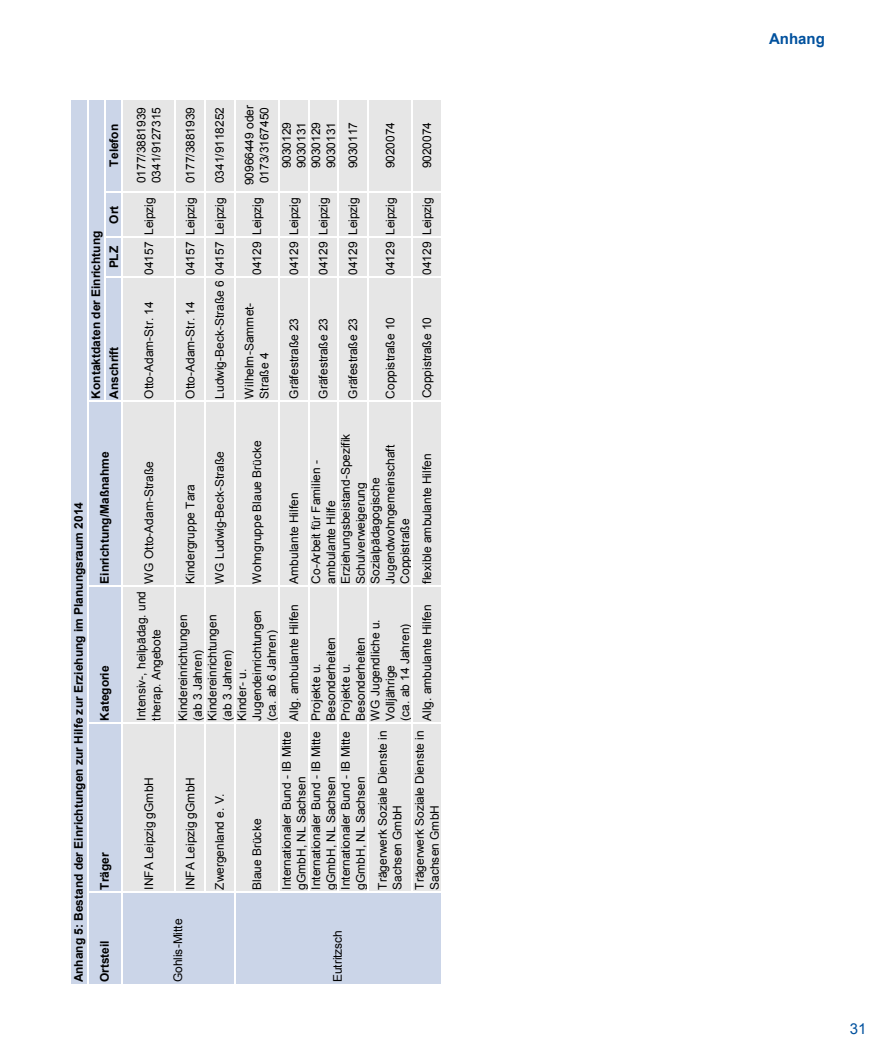
<style>
.page{position:relative;width:893px;height:1063px;background:#fff}
.page>*{position:absolute;margin:0;border:0;box-sizing:border-box;transform-origin:0 0}
.t1{font:700 15px "Arial";color:#00519e}
.t2{font:15px "Arial";color:#00519e}
.t3{font:12px/14.9px "Arial";color:#000}
.t4{font:700 12px/26px "Arial";color:#000}
</style>
<div class="page">
<div style="left:71px;top:98px;width:51px;height:886px;background:#cbd5e8"></div>
<hr style="left:71px;top:98px;width:52px;height:1px;background:#fff">
<hr style="left:88px;top:891px;width:35px;height:2px;background:#fff">
<hr style="left:88px;top:722px;width:35px;height:2px;background:#fff">
<hr style="left:88px;top:585px;width:35px;height:2px;background:#fff">
<hr style="left:88px;top:400px;width:35px;height:1px;background:#fff">
<svg style="left:106px;top:277px;width:16px;height:1px"></svg>
<svg style="left:106px;top:237px;width:16px;height:1px"></svg>
<svg style="left:106px;top:192px;width:16px;height:1px"></svg>
<hr style="left:87px;top:98px;width:1px;height:886px;background:#fff">
<hr style="left:104px;top:98px;width:2px;height:302px;background:#fff">
<div style="left:123px;top:892px;width:319px;height:92px;background:#cbd5e8"></div>
<div style="left:123px;top:98px;width:319px;height:794px;background:#e6e6e6"></div>
<hr style="left:123px;top:891px;width:319px;height:2px;background:#fff">
<hr style="left:123px;top:722px;width:319px;height:2px;background:#fff">
<hr style="left:123px;top:585px;width:319px;height:2px;background:#fff">
<hr style="left:123px;top:400px;width:319px;height:1px;background:#fff">
<hr style="left:123px;top:277px;width:319px;height:1px;background:#fff">
<hr style="left:123px;top:237px;width:319px;height:1px;background:#fff">
<hr style="left:123px;top:192px;width:319px;height:1px;background:#fff">
<hr style="left:123px;top:98px;width:319px;height:1px;background:#fff">
<hr style="left:175px;top:98px;width:1px;height:793px;background:#fff">
<hr style="left:204px;top:98px;width:2px;height:793px;background:#fff">
<hr style="left:234px;top:98px;width:1px;height:886px;background:#fff">
<hr style="left:278px;top:98px;width:2px;height:793px;background:#fff">
<hr style="left:308px;top:98px;width:1px;height:793px;background:#fff">
<hr style="left:338px;top:98px;width:1px;height:793px;background:#fff">
<hr style="left:367px;top:98px;width:1px;height:793px;background:#fff">
<hr style="left:412px;top:98px;width:1px;height:793px;background:#fff">
<hr style="left:441px;top:98px;width:1px;height:886px;background:#fff">
<p class="t4" style="left:101px;top:167px;width:44px;rotate:-90deg">Telefon</p>
<p class="t4" style="left:101px;top:224px;width:19px;rotate:-90deg">Ort</p>
<p class="t4" style="left:83px;top:399px;width:169px;rotate:-90deg">Kontaktdaten der Einrichtung</p>
<p class="t4" style="left:101px;top:268px;width:24px;rotate:-90deg">PLZ</p>
<p class="t4" style="left:101px;top:399px;width:53px;rotate:-90deg">Anschrift</p>
<p class="t4" style="left:92px;top:584px;width:134px;rotate:-90deg">Einrichtung/Maßnahme</p>
<p class="t4" style="left:66px;top:982px;width:482px;rotate:-90deg">Anhang 5: Bestand der Einrichtungen zur Hilfe zur Erziehung im Planungsraum 2014<br>Ortsteil</p>
<p class="t4" style="left:92px;top:721px;width:57px;rotate:-90deg">Kategorie</p>
<p class="t4" style="left:92px;top:890px;width:39px;rotate:-90deg">Träger</p>
<p class="t3" style="left:134px;top:183px;width:78px;rotate:-90deg">0177/3881939<br>0341/9127315</p>
<p class="t3" style="left:142px;top:275px;width:79px;rotate:-90deg">04157 Leipzig</p>
<p class="t3" style="left:142px;top:399px;width:99px;rotate:-90deg">Otto-Adam-Str. 14</p>
<p class="t3" style="left:183px;top:275px;width:169px;rotate:-90deg">04157 Leipzig 0177/3881939</p>
<p class="t3" style="left:183px;top:399px;width:99px;rotate:-90deg">Otto-Adam-Str. 14</p>
<p class="t3" style="left:212px;top:399px;width:293px;rotate:-90deg">Ludwig-Beck-Straße 6 04157 Leipzig 0341/9118252</p>
<p class="t3" style="left:242px;top:185px;width:82px;rotate:-90deg">90966449 oder<br>0173/3167450</p>
<p class="t3" style="left:250px;top:275px;width:79px;rotate:-90deg">04129 Leipzig</p>
<p class="t3" style="left:242px;top:399px;width:97px;rotate:-90deg">Wilhelm-Sammet-<br>Straße 4</p>
<p class="t3" style="left:279px;top:168px;width:48px;rotate:-90deg">9030129<br>9030131</p>
<p class="t3" style="left:309px;top:168px;width:48px;rotate:-90deg">9030129<br>9030131</p>
<p class="t3" style="left:286px;top:275px;width:79px;rotate:-90deg">04129 Leipzig</p>
<p class="t3" style="left:316px;top:275px;width:79px;rotate:-90deg">04129 Leipzig</p>
<p class="t3" style="left:346px;top:168px;width:48px;rotate:-90deg">9030117</p>
<p class="t3" style="left:346px;top:275px;width:79px;rotate:-90deg">04129 Leipzig</p>
<p class="t3" style="left:286px;top:399px;width:82px;rotate:-90deg">Gräfestraße 23</p>
<p class="t3" style="left:316px;top:399px;width:82px;rotate:-90deg">Gräfestraße 23</p>
<p class="t3" style="left:346px;top:399px;width:82px;rotate:-90deg">Gräfestraße 23</p>
<p class="t3" style="left:383px;top:168px;width:48px;rotate:-90deg">9020074</p>
<p class="t3" style="left:383px;top:275px;width:79px;rotate:-90deg">04129 Leipzig</p>
<p class="t3" style="left:383px;top:399px;width:83px;rotate:-90deg">Coppistraße 10</p>
<p class="t3" style="left:420px;top:168px;width:48px;rotate:-90deg">9020074</p>
<p class="t3" style="left:420px;top:275px;width:79px;rotate:-90deg">04129 Leipzig</p>
<p class="t3" style="left:420px;top:398px;width:83px;rotate:-90deg">Coppistraße 10</p>
<p class="t3" style="left:142px;top:584px;width:124px;rotate:-90deg">WG Otto-Adam-Straße</p>
<p class="t3" style="left:134px;top:721px;width:131px;rotate:-90deg">Intensiv-, heilpädag. und therap. Angebote</p>
<p class="t3" style="left:142px;top:890px;width:114px;rotate:-90deg">INFA Leipzig gGmbH</p>
<p class="t3" style="left:183px;top:584px;width:101px;rotate:-90deg">Kindergruppe Tara</p>
<p class="t3" style="left:212px;top:584px;width:134px;rotate:-90deg">WG Ludwig-Beck-Straße</p>
<p class="t3" style="left:250px;top:584px;width:145px;rotate:-90deg">Wohngruppe Blaue Brücke</p>
<p class="t3" style="left:235px;top:721px;width:112px;rotate:-90deg">Kinder- u.<br>Jugendeinrichtungen (ca. ab 6 Jahren)</p>
<p class="t3" style="left:205px;top:721px;width:107px;rotate:-90deg">Kindereinrichtungen (ab 3 Jahren)</p>
<p class="t3" style="left:176px;top:721px;width:107px;rotate:-90deg">Kindereinrichtungen (ab 3 Jahren)</p>
<p class="t3" style="left:286px;top:584px;width:92px;rotate:-90deg">Ambulante Hilfen</p>
<p class="t3" style="left:286px;top:721px;width:117px;rotate:-90deg">Allg. ambulante Hilfen</p>
<p class="t3" style="left:338px;top:584px;width:151px;rotate:-90deg">Erziehungsbeistand-Spezifik<br>Schulverweigerung</p>
<p class="t3" style="left:368px;top:584px;width:140px;rotate:-90deg">Sozialpädagogische<br>Jugendwohngemeinschaft<br>Coppistraße</p>
<p class="t3" style="left:309px;top:584px;width:125px;rotate:-90deg">Co-Arbeit für Familien - ambulante Hilfe</p>
<p class="t3" style="left:368px;top:721px;width:103px;rotate:-90deg">WG Jugendliche u.<br>Volljährige<br>(ca. ab 14 Jahren)</p>
<p class="t3" style="left:309px;top:721px;width:85px;rotate:-90deg">Projekte u.<br>Besonderheiten</p>
<p class="t3" style="left:338px;top:721px;width:85px;rotate:-90deg">Projekte u.<br>Besonderheiten</p>
<p class="t3" style="left:420px;top:584px;width:131px;rotate:-90deg">flexible ambulante Hilfen</p>
<p class="t3" style="left:420px;top:721px;width:117px;rotate:-90deg">Allg. ambulante Hilfen</p>
<p class="t3" style="left:183px;top:890px;width:114px;rotate:-90deg">INFA Leipzig gGmbH</p>
<p class="t3" style="left:212px;top:890px;width:98px;rotate:-90deg">Zwergenland e. V.</p>
<p class="t3" style="left:250px;top:890px;width:73px;rotate:-90deg">Blaue Brücke</p>
<p class="t3" style="left:279px;top:890px;width:160px;rotate:-90deg">Internationaler Bund - IB Mitte gGmbH, NL Sachsen</p>
<p class="t3" style="left:309px;top:890px;width:160px;rotate:-90deg">Internationaler Bund - IB Mitte gGmbH, NL Sachsen</p>
<p class="t3" style="left:338px;top:890px;width:160px;rotate:-90deg">Internationaler Bund - IB Mitte gGmbH, NL Sachsen</p>
<p class="t3" style="left:375px;top:890px;width:160px;rotate:-90deg">Trägerwerk Soziale Dienste in<br>Sachsen GmbH</p>
<p class="t3" style="left:412px;top:890px;width:160px;rotate:-90deg">Trägerwerk Soziale Dienste in<br>Sachsen GmbH</p>
<p class="t3" style="left:171px;top:982px;width:65px;rotate:-90deg">Gohlis-Mitte</p>
<p class="t3" style="left:330px;top:982px;width:54px;rotate:-90deg">Eutritzsch</p>
<p class="t1" style="left:769px;top:28px;width:57px">Anhang</p>
<p class="t2" style="left:850px;top:1019px;width:18px">31</p>
</div>
